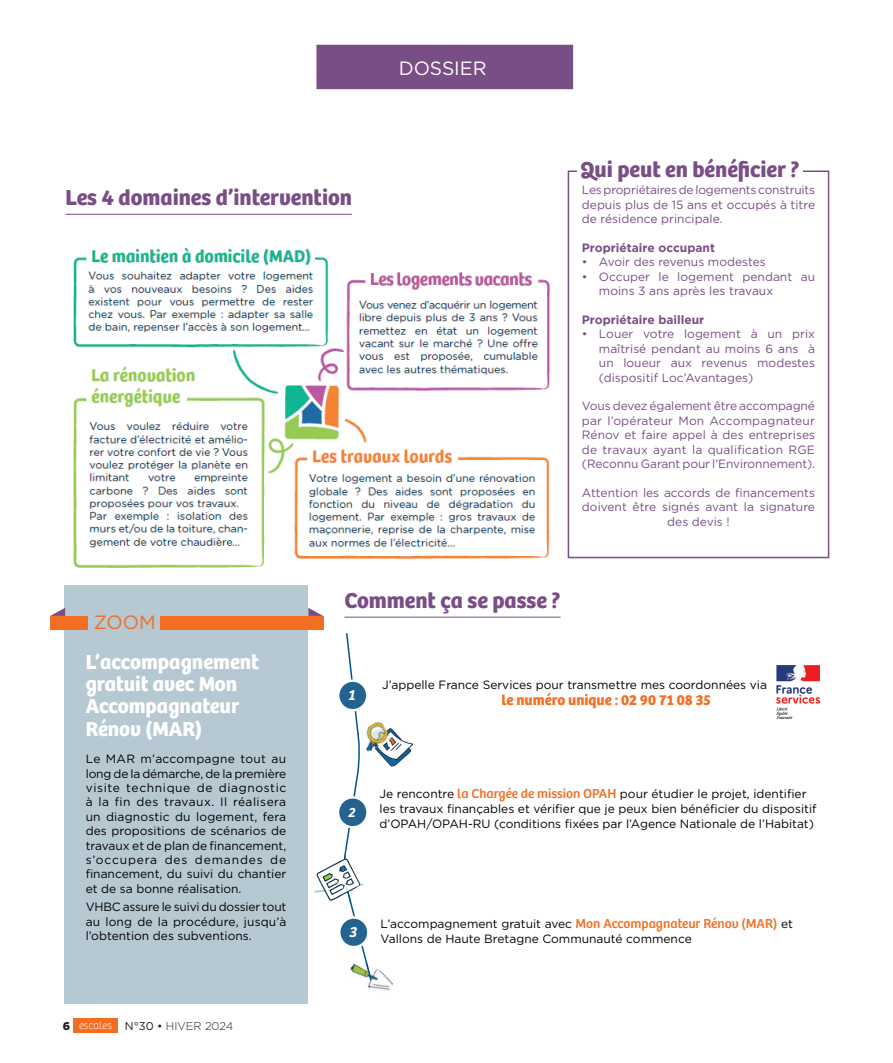
<style>
.page{position:relative;width:893px;height:1063px;background:#fff}
.page>*{position:absolute;margin:0;border:0;box-sizing:border-box;transform-origin:0 0}
.t1{font:700 22.5px "Bree";color:#794d85}
.t2{font:700 21px/22.5px "Bree";color:#fff}
.t3{font:19.2px "Gotham";color:#fff}
.t4{font:19.2px "Gotham";color:#f36e23}
.t5{font:italic 600 15.3px "Bree";color:#fff}
.t6{font:700 15px "Bree";color:#f36e21}
.t7{font:italic 600 13.95px "Bree";color:#fff}
.t8{font:12px/14.4px "Gotham";color:#000;text-align:justify}
.t9{font:12px/14.4px "Gotham";color:#794d85;text-align:justify}
.t10{font:700 12px "Gotham";color:#794d85}
.t11{font:300 11.25px "Gotham";color:#231f20}
.s1{font-weight:900}
.s2{font-family:"Bree";font-weight:100;color:#fff}
.s3{font-weight:400}
.s4{font-family:"Bree";font-size:13.5px;color:#f36e21}
</style>
<div class="page">
<div style="left:317px;top:45px;width:255px;height:44px;background:#794d85"></div>
<div style="left:73px;top:1018px;width:45px;height:14px;background:#f36e21"></div>
<hr style="left:66px;top:214px;width:286px;height:1px;background:#794d85">
<img style="left:73px;top:247px;width:477px;height:321px">
<div style="left:64px;top:585px;width:244px;height:418px;background:#b6c8d2"></div>
<div style="left:50px;top:616px;width:38px;height:14px;background:#f36e23"></div>
<svg style="left:50px;top:608px;width:15px;height:8px"></svg>
<div style="left:160px;top:616px;width:163px;height:14px;background:#f36e23"></div>
<svg style="left:308px;top:608px;width:15px;height:8px"></svg>
<hr style="left:344px;top:617px;width:217px;height:1px;background:#794d85">
<div style="left:568px;top:171px;width:261px;height:387px;border:2px solid #794d85"></div>
<div style="left:577px;top:161px;width:225px;height:21px;background:#fff"></div>
<img style="left:776px;top:665px;width:44px;height:54px">
<svg style="left:338px;top:681px;width:29px;height:29px"></svg>
<div style="left:337px;top:679px;width:31px;height:32px;border:2px solid #fff;border-radius:50%"></div>
<svg style="left:338px;top:797px;width:29px;height:30px"></svg>
<div style="left:337px;top:796px;width:31px;height:32px;border:2px solid #fff;border-radius:50%"></div>
<svg style="left:339px;top:918px;width:29px;height:29px"></svg>
<div style="left:338px;top:916px;width:32px;height:32px;border:2px solid #fff;border-radius:50%"></div>
<img style="left:367px;top:968px;width:26px;height:22px">
<img style="left:378px;top:728px;width:35px;height:38px">
<img style="left:372px;top:721px;width:13px;height:31px">
<svg style="left:344px;top:633px;width:28px;height:347px"></svg>
<img style="left:372px;top:728px;width:19px;height:22px">
<img style="left:315px;top:855px;width:48px;height:48px">
<img style="left:344px;top:855px;width:8px;height:48px">
<h3 class="t3" style="left:399px;top:56px;width:89px">DOSSIER</h3>
<h1 class="t1" style="left:66px;top:184px;width:288px">Les 4 domaines d’intervention</h1>
<h1 class="t1" style="left:580px;top:156px;width:221px">Qui peut en bénéficier ?</h1>
<p class="t9" style="left:582px;top:183px;width:235px">Les propriétaires de logements construits depuis plus de 15 ans et occupés à titre de résidence principale.</p>
<p class="t10" style="left:582px;top:240px;width:135px">Propriétaire occupant</p>
<p class="t9" style="left:582px;top:255px;width:185px">• Avoir des revenus modestes</p>
<p class="t9" style="left:599px;top:269px;width:218px;text-indent:-17px">• Occuper le logement pendant au moins 3 ans après les travaux</p>
<p class="t10" style="left:582px;top:312px;width:124px">Propriétaire bailleur</p>
<p class="t9" style="left:599px;top:327px;width:218px;text-indent:-17px">• Louer votre logement à un prix maîtrisé pendant au moins 6 ans à un loueur aux revenus modestes (dispositif Loc’Avantages)</p>
<p class="t9" style="left:582px;top:399px;width:235px">Vous devez également être accompagné par l’opérateur Mon Accompagnateur Rénov et faire appel à des entreprises de travaux ayant la qualification RGE (Reconnu Garant pour l’Environnement).</p>
<p class="t9" style="left:582px;top:485px;width:235px;text-align:center">Attention les accords de financements doivent être signés avant la signature des devis !</p>
<h3 class="t4" style="left:94px;top:610px;width:63px">ZOOM</h3>
<h1 class="t1" style="left:344px;top:587px;width:218px">Comment ça se passe ?</h1>
<h2 class="t2" style="left:86px;top:650px;width:175px">L’accompagnement gratuit avec Mon<br>Accompagnateur<br>Rénov (MAR)</h2>
<p class="t8" style="left:86px;top:751px;width:202px">Le MAR m’accompagne tout au long de la démarche, de la première visite technique de diagnostic à la fin des travaux. Il réalisera un diagnostic du logement, fera des propositions de scénarios de travaux et de plan de financement, s’occupera des demandes de financement, du suivi du chantier et de sa bonne réalisation.</p>
<p class="t8" style="left:86px;top:900px;width:202px">VHBC assure le suivi du dossier tout au long de la procédure, jusqu’à l’obtention des subventions.</p>
<p class="t11" style="left:63px;top:1019px;width:172px"><span class="s1">6</span> <span class="s2">escales</span> <span class="s3">N°30 •</span> HIVER 2024</p>
<p class="t5" style="left:348px;top:683px;width:9px">1</p>
<p class="t8" style="left:382px;top:678px;width:386px">J’appelle France Services pour transmettre mes coordonnées via</p>
<p class="t6" style="left:501px;top:691px;width:211px">le numéro unique : 02 90 71 08 35</p>
<p class="t7" style="left:348px;top:802px;width:9px">2</p>
<p class="t8" style="left:379px;top:785px;width:439px;line-height:15.3px;text-align:left">Je rencontre <span class="s4">la Chargée de mission OPAH</span> pour étudier le projet, identifier les travaux finançables et vérifier que je peux bien bénéficier du dispositif d’OPAH/OPAH-RU (conditions fixées par l’Agence Nationale de l’Habitat)</p>
<p class="t5" style="left:349px;top:920px;width:9px">3</p>
<p class="t8" style="left:381px;top:916px;width:414px;line-height:15.3px">L’accompagnement gratuit avec <span class="s4">Mon Accompagnateur Rénov (MAR)</span> et<br>Vallons de Haute Bretagne Communauté commence</p>
</div>
